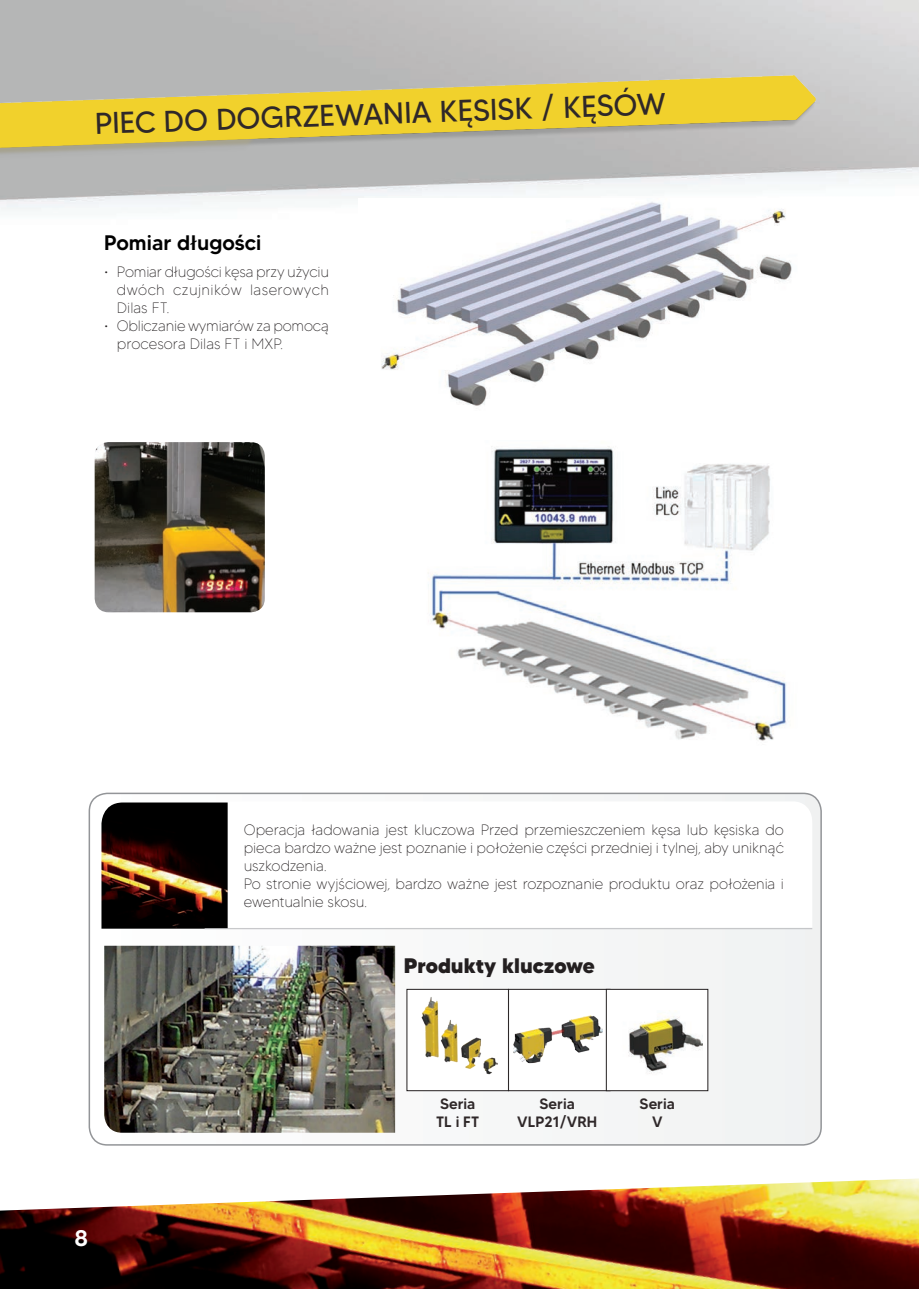
<style>
.page{position:relative;width:919px;height:1289px;background:#fff}
.page>*{position:absolute;margin:0;border:0;box-sizing:border-box;transform-origin:0 0}
.t1{font:30px "MADETOMMY";color:#2f2829}
.t2{font:500 22.5px "MADETOMMY";color:#fff}
.t3{font:800 21px "MADETOMMY";color:#231f20}
.t4{font:500 21px "MADETOMMY";color:#000}
.t5{font:100 15px/18px "MADETOMMY";letter-spacing:-.01em;color:#231f20}
.t6{font:500 15px/18px "MADETOMMY";color:#2f2829;text-align:center}
</style>
<div class="page">
<svg style="left:89px;top:793px;width:732px;height:351px"></svg>
<div style="left:89px;top:792px;width:732px;height:353px;border:2px solid #939598;border-radius:18px"></div>
<img style="left:0;top:49px;width:863px;height:150px">
<img style="left:0;top:1178px;width:918px;height:110px">
<img style="left:381px;top:199px;width:416px;height:211px">
<img style="left:427px;top:440px;width:369px;height:305px">
<div style="left:407px;top:989px;width:101px;height:101px;background:#fff"></div>
<div style="left:406px;top:988px;width:103px;height:103px;border:1px solid #231f20"></div>
<img style="left:403px;top:985px;width:109px;height:101px">
<svg style="left:208px;top:801px;width:604px;height:126px"></svg>
<img style="left:101px;top:802px;width:127px;height:126px">
<hr style="left:205px;top:928px;width:607px;height:1px;background:#bcbdc0">
<div style="left:508px;top:989px;width:102px;height:101px;background:#fff"></div>
<div style="left:508px;top:988px;width:102px;height:103px;border:1px solid #231f20"></div>
<img style="left:513px;top:1015px;width:90px;height:48px">
<div style="left:606px;top:989px;width:101px;height:101px;background:#fff"></div>
<div style="left:606px;top:988px;width:102px;height:103px;border:1px solid #231f20"></div>
<img style="left:628px;top:1016px;width:75px;height:58px">
<img style="left:104px;top:945px;width:291px;height:187px">
<img style="left:95px;top:442px;width:170px;height:170px">
<h1 class="t1" style="left:94px;top:105px;width:573px;rotate:-2deg">Piec do dogrzewania kęsisk / kęsów</h1>
<h3 class="t4" style="left:104px;top:230px;width:159px">Pomiar długości</h3>
<p class="t5" style="left:117px;top:262px;width:214px;text-align:justify;text-indent:-13px">• Pomiar długości kęsa przy użyciu dwóch czujników laserowych Dilas FT.</p>
<p class="t5" style="left:117px;top:316px;width:213px;text-indent:-13px">• Obliczanie wymiarów za pomocą procesora Dilas FT i MXP.</p>
<h2 class="t2" style="left:74px;top:1224px;width:15px">8</h2>
<p class="t5" style="left:244px;top:820px;width:541px">Operacja ładowania jest kluczowa Przed przemieszczeniem kęsa lub kęsiska do pieca bardzo ważne jest poznanie i położenie części przedniej i tylnej, aby uniknąć uszkodzenia.<br>Po stronie wyjściowej, bardzo ważne jest rozpoznanie produktu oraz położenia i ewentualnie skosu.</p>
<h3 class="t3" style="left:403px;top:952px;width:193px">Produkty kluczowe</h3>
<p class="t6" style="left:436px;top:1094px;width:45px;text-align:left">Seria<br>TL i FT</p>
<p class="t6" style="left:517px;top:1094px;width:81px">Seria<br>VLP21/VRH</p>
<p class="t6" style="left:639px;top:1094px;width:37px">Seria<br>V</p>
</div>
